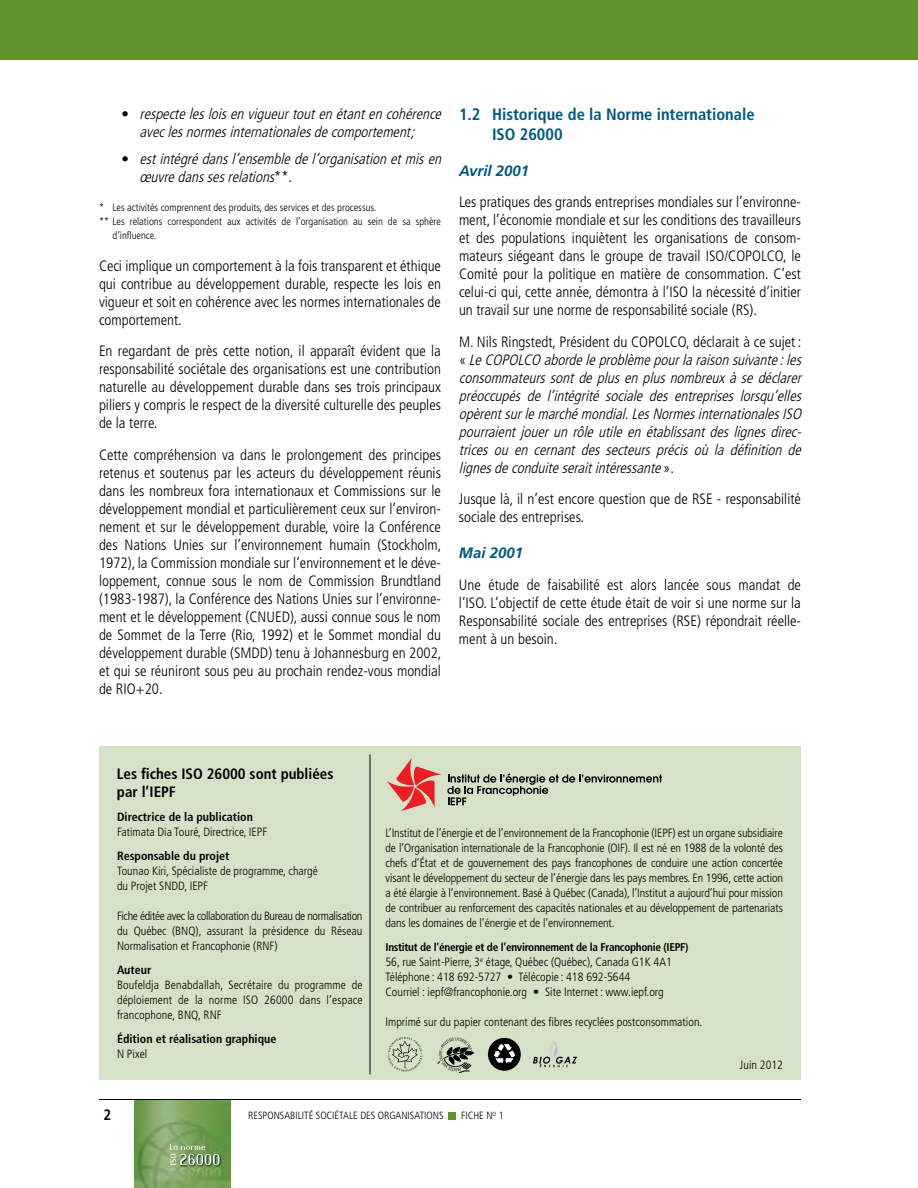
<style>
.page{position:relative;width:918px;height:1188px;background:#fff}
.page>*{position:absolute;margin:0;border:0;box-sizing:border-box;transform-origin:0 0}
.t1{font:700 condensed 16.5px/19.5px "Frutiger LT Std";color:#005883}
.t2{font:300 condensed 15px/18px "Frutiger LT Std";color:#000;text-align:justify}
.t3{font:italic 300 condensed 15px/18px "Frutiger LT Std";color:#000}
.t4{font:700 condensed 15px/18px "Frutiger LT Std";color:#000}
.t5{font:italic 700 15px "Frutiger LT Std";color:#005883}
.t6{font:300 condensed 12px/15px "Frutiger LT Std";color:#000;text-align:justify}
.t7{font:700 condensed 12px "Frutiger LT Std";color:#000}
.t8{font:700 condensed 11.25px "Frutiger LT Std";letter-spacing:-.025em;color:#000}
.t9{font:300 condensed 10.5px "Frutiger LT Std";color:#000}
.s1{font-style:normal}
.s2{font-family:"Helvetica Neue LT Std";font-weight:900;font-stretch:normal}
</style>
<div class="page">
<div style="left:99px;top:746px;width:702px;height:334px;background:#d6e2c8"></div>
<img style="left:134px;top:1100px;width:96px;height:88px">
<img style="left:169px;top:1144px;width:36px;height:6px">
<svg style="left:170px;top:1154px;width:6px;height:11px"></svg>
<img style="left:180px;top:1154px;width:40px;height:11px">
<div style="left:449px;top:1112px;width:7px;height:7px;background:#60942f"></div>
<div style="left:0;top:0;width:918px;height:60px;background:#60942f"></div>
<hr style="left:99px;top:1099px;width:702px;height:1px;background:#000">
<svg style="left:387px;top:758px;width:54px;height:53px"></svg>
<svg style="left:447px;top:773px;width:215px;height:32px"></svg>
<hr style="left:370px;top:754px;width:1px;height:320px;background:#000">
<svg style="left:533px;top:1041px;width:44px;height:26px"></svg>
<svg style="left:388px;top:1037px;width:34px;height:35px"></svg>
<svg style="left:437px;top:1037px;width:37px;height:36px"></svg>
<div style="left:488px;top:1038px;width:33px;height:33px;background:#000;border-radius:50%"></div>
<svg style="left:492px;top:1043px;width:24px;height:23px"></svg>
<p class="t3" style="left:122px;top:105px;width:325px;text-align:center"><span class="s1">•</span> respectelesloisenvigueurtoutenétantencohérence aveclesnormesinternationalesdecomportement;</p>
<p class="t3" style="left:139px;top:150px;width:307px;text-indent:-18px"><span class="s1">•</span> estintégrédansl’ensembledel’organisationetmisen œuvredanssesrelations<span class="s1">* * .</span></p>
<p class="t9" style="left:99px;top:201px;width:279px">* Les activités comprennent des produits, des services et des processus.</p>
<p class="t9" style="left:99px;top:215px;width:344px">** Les relations correspondent aux activités de l’organisation au sein de sa sphère</p>
<p class="t9" style="left:113px;top:230px;width:45px">d’influence.</p>
<p class="t2" style="left:99px;top:257px;width:344px">Ceci implique un comportement à la fois transparent et éthique qui contribue au développement durable, respecte les lois en vigueur et soit en cohérence avec les normes internationales de comportement.</p>
<p class="t2" style="left:99px;top:342px;width:344px">En regardant de près cette notion, il apparaît évident que la responsabilité sociétale des organisations est une contribution naturelle au développement durable dans ses trois principaux piliers y compris le respect de la diversité culturelle des peuples de la terre.</p>
<p class="t2" style="left:99px;top:446px;width:344px">Cette compréhension va dans le prolongement des principes retenus et soutenus par les acteurs du développement réunis dans les nombreux fora internationaux et Commissions sur le développement mondial et particulièrement ceux sur l’environ&shy;nement et sur le développement durable, voire la Conférence des Nations Unies sur l’environnement humain (Stockholm, 1972), la Commission mondiale sur l’environnement et le déve&shy;loppement, connue sous le nom de Commission Brundtland (1983-1987), la Conférence des Nations Unies sur l’environne&shy;ment et le développement (CNUED), aussi connue sous le nom de Sommet de la Terre (Rio, 1992) et le Sommet mondial du développement durable (SMDD) tenu à Johannesburg en 2002, et qui se réuniront sous peu au prochain rendez-vous mondial de RIO+20.</p>
<p class="t1" style="left:492px;top:105px;width:264px;text-indent:-33px">1.2 Historique de la Norme internationale<br>ISO 26000</p>
<p class="t5" style="left:459px;top:162px;width:72px">Avril 2001</p>
<p class="t2" style="left:459px;top:193px;width:344px">Les pratiques des grands entreprises mondiales sur l’environne&shy;ment, l’économie mondiale et sur les conditions des travailleurs et des populations inquiètent les organisations de consom&shy;mateurs siégeant dans le groupe de travail ISO/COPOLCO, le Comité pour la politique en matière de consommation. C’est celui-ci qui, cette année, démontra à l’ISO la nécessité d’initier un travail sur une norme de responsabilité sociale (RS).</p>
<p class="t3" style="left:459px;top:333px;width:348px"><span class="s1">M. Nils Ringstedt, Président du COPOLCO, déclarait à ce sujet : «</span> LeCOPOLCO abordeleproblèmepourlaraisonsuivante:les consommateurs sont de plus en plus nombreux à se déclarer préoccupés de l’intégrité sociale des entreprises lorsqu’elles opèrentsurlemarchémondial.LesNormesinternationalesISO pourraient jouer un rôle utile en établissant des lignes direc&shy;trices ou en cernant des secteurs précis où la définition de lignesdeconduiteseraitintéressante<span class="s1">» .</span></p>
<p class="t2" style="left:459px;top:490px;width:343px">Jusque là, il n’est encore question que de RSE - responsabilité sociale des entreprises.</p>
<p class="t5" style="left:459px;top:544px;width:66px">Mai 2001</p>
<p class="t2" style="left:459px;top:576px;width:344px">Une étude de faisabilité est alors lancée sous mandat de l’ISO. L’objectif de cette étude était de voir si une norme sur la Responsabilité sociale des entreprises (RSE) répondrait réelle&shy;ment à un besoin.</p>
<p class="t4" style="left:117px;top:765px;width:218px">Les fiches ISO 26000 sont publiées par l’IEPF</p>
<p class="t7" style="left:117px;top:810px;width:137px">Directrice de la publication</p>
<p class="t6" style="left:117px;top:825px;width:152px">Fatimata Dia Touré, Directrice, IEPF</p>
<p class="t7" style="left:117px;top:849px;width:114px">Responsable du projet</p>
<p class="t6" style="left:117px;top:864px;width:202px">Tounao Kiri, Spécialiste de programme, chargé du Projet SNDD, IEPF</p>
<p class="t6" style="left:117px;top:909px;width:247px">Fiche éditée avec la collaboration du Bureau de normalisation du Québec (BNQ), assurant la présidence du Réseau Normalisation et Francophonie (RNF)</p>
<p class="t7" style="left:117px;top:963px;width:36px">Auteur</p>
<p class="t6" style="left:117px;top:978px;width:247px">Boufeldja Benabdallah, Secrétaire du programme de déploiement de la norme ISO 26000 dans l’espace francophone, BNQ, RNF</p>
<p class="t7" style="left:117px;top:1032px;width:161px">Édition et réalisation graphique</p>
<p class="t6" style="left:117px;top:1047px;width:32px">N Pixel</p>
<p class="t6" style="left:386px;top:826px;width:399px">L’Institut de l’énergie et de l’environnement de la Francophonie (IEPF) est un organe subsidiaire de l’Organisation internationale de la Francophonie (OIF). Il est né en 1988 de la volonté des chefs d’État et de gouvernement des pays francophones de conduire une action concertée visant le développement du secteur de l’énergie dans les pays membres. En 1996, cette action a été élargie à l’environnement. Basé à Québec (Canada), l’Institut a aujourd’hui pour mission de contribuer au renforcement des capacités nationales et au développement de partenariats dans les domaines de l’énergie et de l’environnement.</p>
<p class="t8" style="left:386px;top:940px;width:305px">Institut de l’énergie et de l’environnement de la Francophonie (IEPF)</p>
<p class="t6" style="left:385px;top:955px;width:288px;text-align:left">56, rue Saint-Pierre, 3<sup>e</sup> étage, Québec (Québec), Canada G1K 4A1<br>Téléphone : 418 692-5727 <span class="s2">•</span> Télécopie : 418 692-5644<br>Courriel : iepf@francophonie.org <span class="s2">•</span> Site Internet : www.iepf.org</p>
<p class="t6" style="left:386px;top:1015px;width:318px">Imprimé sur du papier contenant des fibres recyclées postconsommation.</p>
<p class="t6" style="left:740px;top:1057px;width:45px">Juin 2012</p>
<p class="t4" style="left:104px;top:1106px;width:9px">2</p>
<p class="t9" style="left:248px;top:1110px;width:11px">Responsabilité</p>
<p class="t9" style="left:316px;top:1110px;width:6px">sociétale</p>
<p class="t9" style="left:360px;top:1110px;width:24px">des organisations</p>
<p class="t9" style="left:461px;top:1110px;width:10px">Fiche</p>
<p class="t9" style="left:486px;top:1110px;width:19px">N<sup>o</sup> 1</p>
</div>
